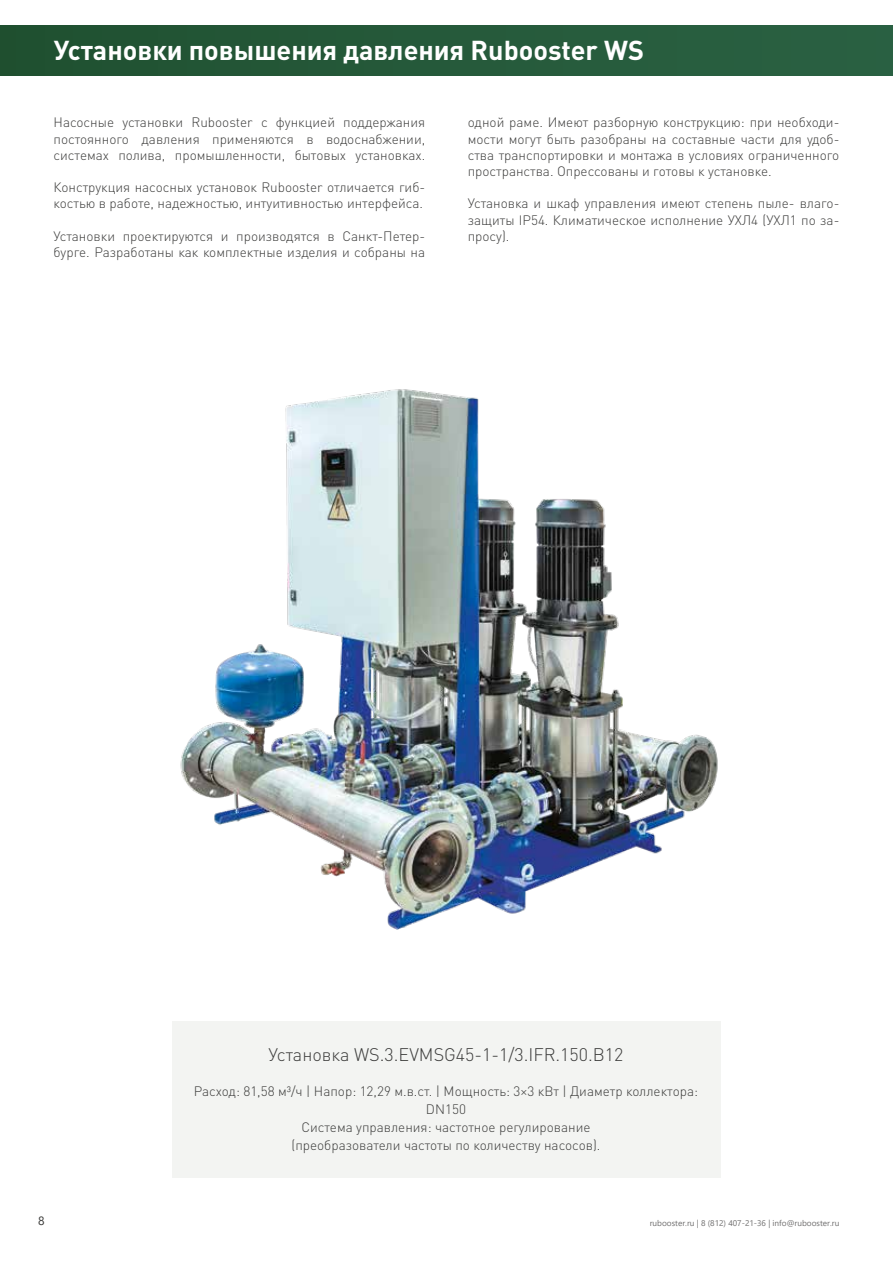
<style>
.page{position:relative;width:893px;height:1263px;background:#fff}
.page>*{position:absolute;margin:0;border:0;box-sizing:border-box;transform-origin:0 0}
.t1{font:700 27px "DIN Pro";color:#fff}
.t2{font:300 18px "DIN Pro";color:#3c3c3b}
.t3{font:300 13.5px/16.2px "DIN Pro";color:#3c3c3b;text-align:justify}
.t4{font:12px "Segoe UI";color:#3c3c3b}
.t5{font:8.25px "Segoe UI";color:#706f6f}
</style>
<div class="page">
<div style="left:0;top:26px;width:893px;height:50px;background:#25593a"></div>
<div style="left:172px;top:1020px;width:549px;height:157px;background:#f3f4f2"></div>
<img style="left:180px;top:389px;width:538px;height:541px">
<h1 class="t1" style="left:54px;top:28px;width:592px">Установки повышения давления Rubooster WS</h1>
<p class="t3" style="left:54px;top:113px;width:373px">Насосные установки Rubooster с функцией поддержания постоянного давления применяются в водоснабжении, системах полива, промышленности, бытовых установках.</p>
<p class="t3" style="left:54px;top:178px;width:373px">Конструкция насосных установок Rubooster отличается гиб&shy;костью в работе, надежностью, интуитивностью интерфейса.</p>
<p class="t3" style="left:54px;top:227px;width:373px">Установки проектируются и производятся в Санкт-Петер&shy;бурге. Разработаны как комплектные изделия и собраны на</p>
<p class="t3" style="left:468px;top:113px;width:373px">одной раме. Имеют разборную конструкцию: при необходи&shy;мости могут быть разобраны на составные части для удоб&shy;ства транспортировки и монтажа в условиях ограниченного пространства. Опрессованы и готовы к установке.</p>
<p class="t3" style="left:468px;top:194px;width:373px">Установка и шкаф управления имеют степень пыле- влаго&shy;защиты IP54. Климатическое исполнение УХЛ4 (УХЛ1 по за&shy;просу).</p>
<h2 class="t2" style="left:269px;top:1041px;width:356px">Установка WS.3.EVMSG45-1-1/3.IFR.150.B12</h2>
<p class="t3" style="left:194px;top:1081px;width:506px;line-height:18px;text-align:center">Расход: 81,58 м³/ч | Напор: 12,29 м.в.ст. | Мощность: 3×3 кВт | Диаметр коллектора:<br>DN150<br>Система управления: частотное регулирование<br>(преобразователи частоты по количеству насосов).</p>
<p class="t4" style="left:38px;top:1209px;width:8px">8</p>
<p class="t5" style="left:650px;top:1215px;width:191px">rubooster.ru | 8 (812) 407-21-36 | info@rubooster.ru</p>
</div>
